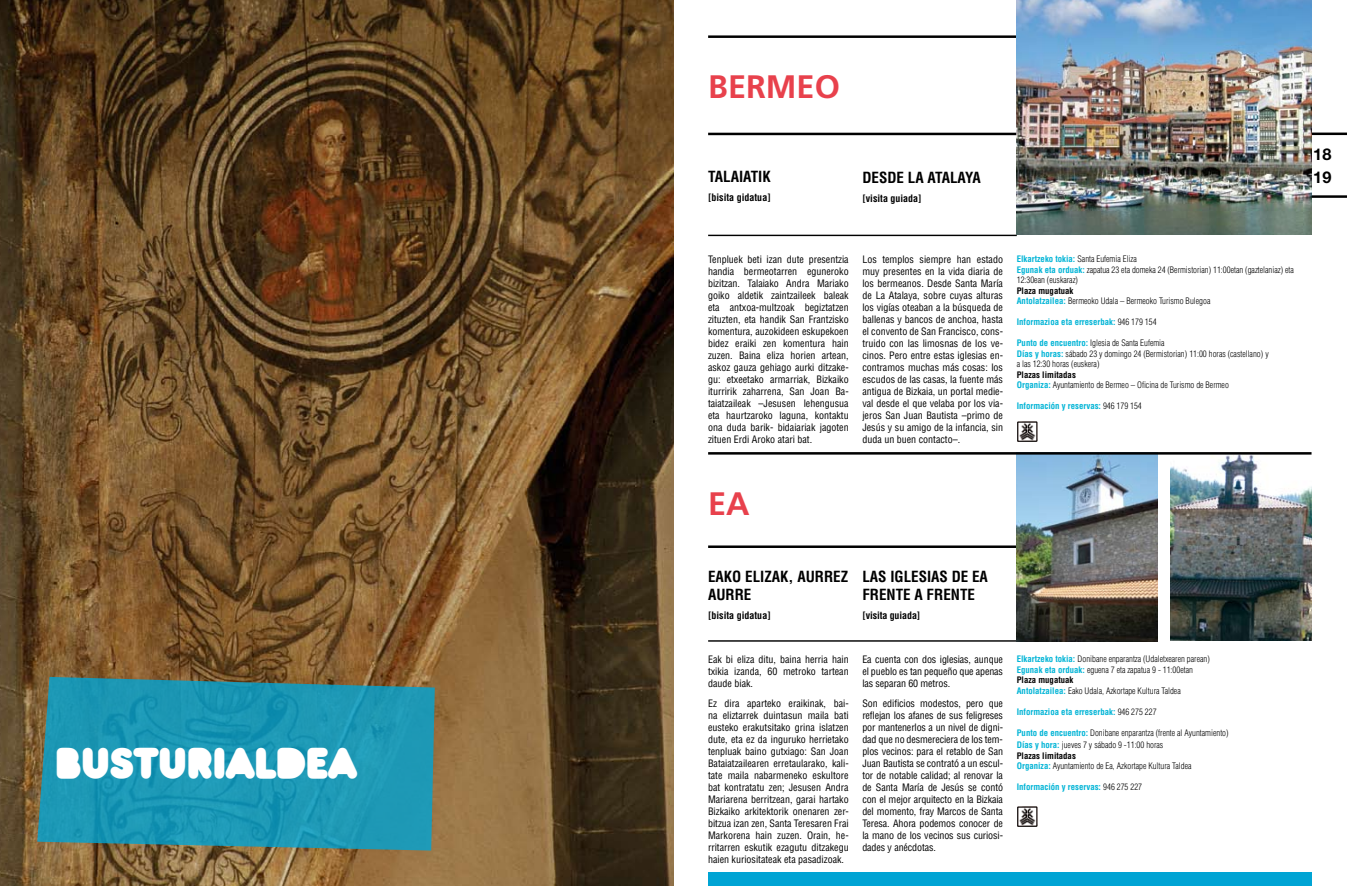
<style>
.page{position:relative;width:1347px;height:886px;background:#fff}
.page>*{position:absolute;margin:0;border:0;box-sizing:border-box;transform-origin:0 0}
.t1{font:900 45px "Baruta";letter-spacing:-.01em;color:#fff}
.t2{font:700 32.5px "Frutiger";color:#e8414c}
.t3{font:700 16.25px/23.1px "Helvetica Neue";color:#000}
.t4{font:700 condensed 15px/18px "Helvetica";color:#000}
.t5{font:condensed 10px/12px "Helvetica";color:#000;text-align:justify}
.t6{font:700 condensed 10px "Helvetica";color:#000}
.t7{font:300 condensed 8.75px/10.5px "Helvetica";color:#000}
.t8{font:700 condensed 8.75px "Helvetica";color:#00b4d6}
.s1{font-weight:700;color:#00b4d6}
.s2{font-weight:700}
.s3{font-weight:300;color:#000}
</style>
<div class="page">
<hr style="left:1311px;top:133px;width:35px;height:1px;background:#000">
<hr style="left:1311px;top:196px;width:35px;height:1px;background:#000">
<hr style="left:708px;top:545px;width:308px;height:3px;background:#000">
<img style="left:0;top:0;width:673px;height:886px">
<svg style="left:37px;top:677px;width:398px;height:173px;background:#2293ab"></svg>
<hr style="left:708px;top:35px;width:603px;height:3px;background:#000">
<hr style="left:708px;top:133px;width:308px;height:2px;background:#000">
<hr style="left:708px;top:235px;width:308px;height:1px;background:#000">
<hr style="left:708px;top:641px;width:308px;height:1px;background:#000">
<div style="left:708px;top:872px;width:604px;height:14px;background:#00a4d4"></div>
<img style="left:1171px;top:455px;width:140px;height:186px">
<img style="left:1016px;top:455px;width:141px;height:186px">
<hr style="left:708px;top:452px;width:603px;height:3px;background:#000">
<img style="left:1016px;top:0;width:295px;height:235px">
<img style="left:1017px;top:421px;width:20px;height:20px">
<img style="left:1017px;top:806px;width:20px;height:20px">
<h1 class="t1" style="left:55px;top:733px;width:303px">BUSTURIALDEA</h1>
<h2 class="t2" style="left:708px;top:68px;width:133px">BERMEO</h2>
<h3 class="t4" style="left:708px;top:167px;width:64px">Talaiatik</h3>
<p class="t6" style="left:708px;top:191px;width:64px">[bisita gidatua]</p>
<h3 class="t4" style="left:862px;top:168px;width:120px">D esde la atalaya</h3>
<p class="t6" style="left:862px;top:192px;width:61px">[visita guiada]</p>
<p class="t5" style="left:708px;top:253px;width:142px">Tenpluek beti izan dute presentzia handia bermeotarren eguneroko bizitzan. Talaiako Andra Mariako goiko aldetik zaintzaileek baleak eta antxoa-multzoak begiztatzen zituzten, eta handik San Frantzisko komentura, auzokideen eskupekoen bidez eraiki zen komentura hain zuzen. Baina eliza horien artean, askoz gauza gehiago aurki ditzake&shy;gu: etxeetako armarriak, Bizkaiko iturririk zaharrena, San Joan Ba&shy;taiatzaileak –Jesusen lehengusua eta haurtzaroko laguna, kontaktu ona duda barik- bidaiariak jagoten zituen Erdi Aroko atari bat.</p>
<p class="t5" style="left:862px;top:253px;width:142px">Los templos siempre han estado muy presentes en la vida diaria de los bermeanos. Desde Santa María de La Atalaya, sobre cuyas alturas los vigías oteaban a la búsqueda de ballenas y bancos de anchoa, hasta el convento de San Francisco, cons&shy;truido con las limosnas de los ve&shy;cinos. Pero entre estas iglesias en&shy;contramos muchas más cosas: los escudos de las casas, la fuente más antigua de Bizkaia, un portal medie&shy;val desde el que velaba por los via&shy;jeros San Juan Bautista –primo de Jesús y su amigo de la infancia, sin duda un buen contacto–.</p>
<p class="t7" style="left:1016px;top:254px;width:278px"><span class="s1">Elkartzeko tokia:</span> Santa Eufemia Eliza<br><span class="s1">Egunak eta orduak:</span> zapatua 23 eta domeka 24 (Bermistorian) 11:00etan (gaztelaniaz) eta<br>12:30ean (euskaraz)</p>
<p class="t7" style="left:1016px;top:285px;width:195px"><span class="s2">Plaza mugatuak<br></span><span class="s1">Antolatzailea:</span> Bermeoko Udala – Bermeoko Turismo Bulegoa</p>
<p class="t8" style="left:1016px;top:316px;width:141px">Informazioa eta erreserbak: <span class="s3">946 179 154</span></p>
<p class="t7" style="left:1016px;top:338px;width:253px"><span class="s1">Punto de encuentro:</span> Iglesia de Santa Eufemia<br><span class="s1">Días y horas:</span> sábado 23 y domingo 24 (Bermistorian) 11:00 horas (castellano) y a las 12:30 horas (euskera)</p>
<p class="t7" style="left:1016px;top:369px;width:214px"><span class="s2">Plazas limitadas<br></span><span class="s1">Organiza:</span> Ayuntamiento de Bermeo – Oficina de Turismo de Bermeo</p>
<p class="t8" style="left:1016px;top:401px;width:127px">Información y reservas: <span class="s3">946 179 154</span></p>
<h2 class="t2" style="left:708px;top:484px;width:43px">EA</h2>
<h3 class="t3" style="left:1313px;top:142px;width:20px">18<br>19</h3>
<h3 class="t4" style="left:708px;top:567px;width:142px">Eako elizak, aurrez aurre</h3>
<p class="t6" style="left:708px;top:609px;width:64px">[bisita gidatua]</p>
<p class="t5" style="left:708px;top:654px;width:142px">Eak bi eliza ditu, baina herria hain txikia izanda, 60 metroko tartean daude biak.</p>
<p class="t5" style="left:708px;top:697px;width:142px">Ez dira aparteko eraikinak, bai&shy;na eliztarrek duintasun maila bati eusteko erakutsitako grina islatzen dute, eta ez da inguruko herrietako tenpluak baino gutxiago: San Joan Bataiatzailearen erretaularako, kali&shy;tate maila nabarmeneko eskultore bat kontratatu zen; Jesusen Andra Mariarena berritzean, garai hartako Bizkaiko arkitektorik onenaren zer&shy;bitzua izan zen, Santa Teresaren Frai Markorena hain zuzen. Orain, he&shy;rritarren eskutik ezagutu ditzakegu haien kuriositateak eta pasadizoak.</p>
<h3 class="t4" style="left:862px;top:567px;width:127px">Las iglesias de Ea frente a frente</h3>
<p class="t6" style="left:862px;top:609px;width:59px">[visita guiada]</p>
<p class="t5" style="left:862px;top:654px;width:142px">Ea cuenta con dos iglesias, aunque el pueblo es tan pequeño que apenas las separan 60 metros.</p>
<p class="t5" style="left:862px;top:697px;width:142px">Son edificios modestos, pero que reflejan los afanes de sus feligreses por mantenerlos a un nivel de digni&shy;dad que no desmereciera de los tem&shy;plos vecinos: para el retablo de San Juan Bautista se contrató a un escul&shy;tor de notable calidad; al renovar la de Santa María de Jesús se contó con el mejor arquitecto en la Bizkaia del momento, fray Marcos de Santa Teresa. Ahora podemos conocer de la mano de los vecinos sus curiosi&shy;dades y anécdotas.</p>
<p class="t7" style="left:1016px;top:654px;width:194px"><span class="s1">Elkartzeko tokia:</span> Donibane enparantza (Udaletxearen parean)<br><span class="s1">Egunak eta orduak:</span> eguena 7 eta zapatua 9 - 11:00etan <span class="s2">Plaza mugatuak<br></span><span class="s1">Antolatzailea:</span> Eako Udala, Azkortape Kultura Taldea</p>
<p class="t8" style="left:1016px;top:706px;width:141px">Informazioa eta erreserbak: <span class="s3">946 275 227</span></p>
<p class="t7" style="left:1016px;top:727px;width:213px;line-height:12px"><span class="s1">Punto de encuentro:</span> Donibane enparantza (frente al Ayuntamiento)<br><span class="s1">Días y hora:</span> jueves 7 y sábado 9 -11:00 horas</p>
<p class="t7" style="left:1016px;top:750px;width:176px"><span class="s2">Plazas limitadas<br></span><span class="s1">O rganiza:</span> Ayuntamiento de Ea, Azkortape Kultura Taldea</p>
<p class="t8" style="left:1016px;top:781px;width:127px">Información y reservas: <span class="s3">946 275 227</span></p>
</div>
